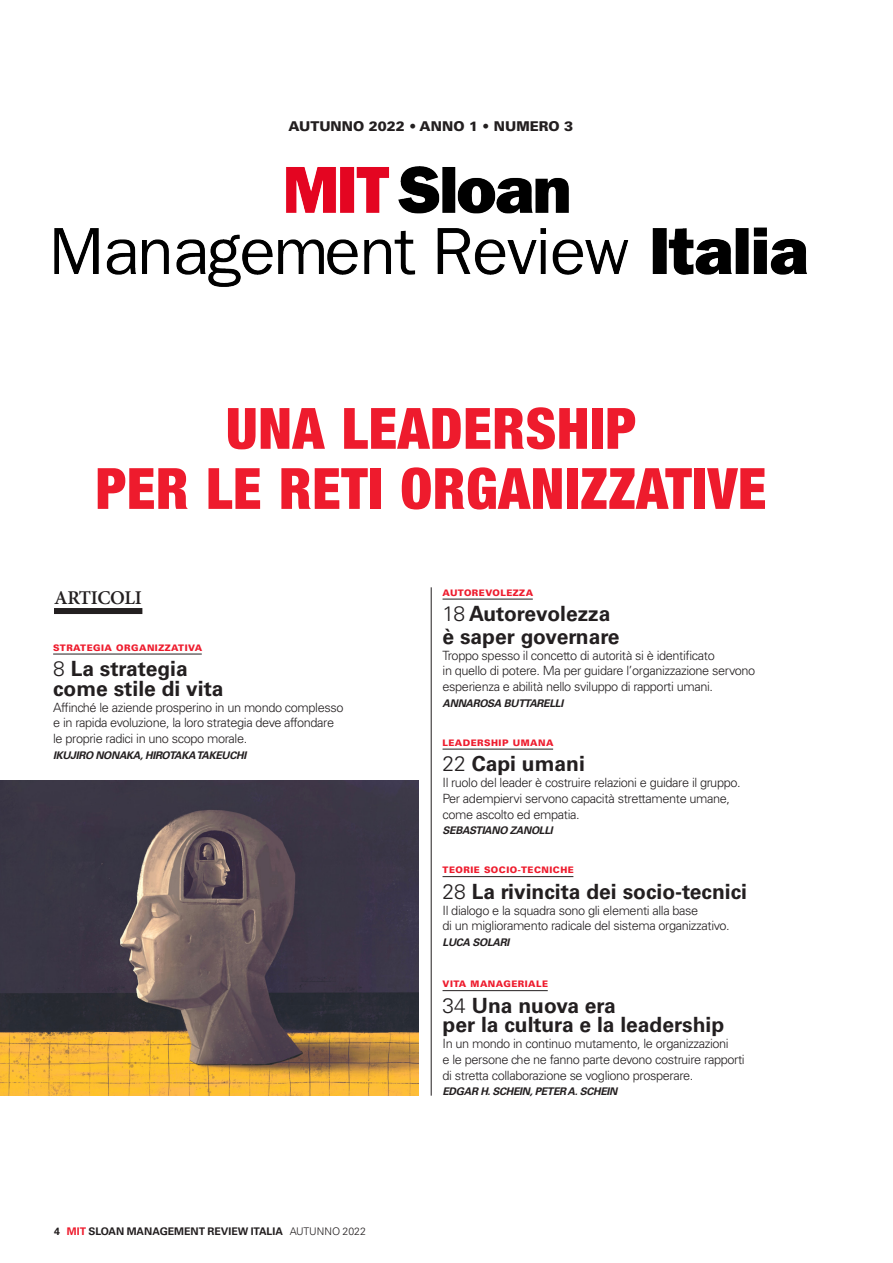
<style>
.page{position:relative;width:893px;height:1263px;background:#fff}
.page>*{position:absolute;margin:0;border:0;box-sizing:border-box;transform-origin:0 0}
.t1{font:900 condensed 57px/60.2px "Helvetica Neue";letter-spacing:.01em;color:#ee1b2d;text-align:center}
.t2{font:700 21px/19.5px "Univers LT Std";color:#231f20}
.TOC-Section_Head{font:600 19.5px "Minion Pro";letter-spacing:-.02em;color:#231f20}
.t3{font:900 13.5px "Univers LT Std";color:#231f20}
.t4{font:300 12.75px/15.8px "Univers LT Std";letter-spacing:-.03em;color:#231f20}
.t5{font:italic 700 10.5px "Univers LT Std";letter-spacing:-.03em;color:#231f20}
.t6{font:700 10.5px "Univers LT Std";color:#231f20}
.TOC-Eyebrow{font:900 9px "Univers LT Std";letter-spacing:.05em;color:#ee1b2d}
.s1{font-weight:300}
.s2{color:#ee1b2d}
</style>
<div class="page">
<img style="left:54px;top:166px;width:753px;height:121px">
<hr style="left:431px;top:587px;width:1px;height:509px;background:#231f20">
<img style="left:0;top:780px;width:419px;height:316px">
<div style="left:54px;top:608px;width:88px;height:6px;background:#231f20"></div>
<hr style="left:53px;top:654px;width:149px;height:1px;background:#231f20">
<hr style="left:443px;top:599px;width:90px;height:1px;background:#231f20">
<hr style="left:443px;top:749px;width:110px;height:1px;background:#231f20">
<hr style="left:443px;top:876px;width:130px;height:1px;background:#231f20">
<hr style="left:443px;top:990px;width:105px;height:1px;background:#231f20">
<p class="t3" style="left:289px;top:118px;width:286px">AUTUNNO 2022 • ANNO 1 • NUMERO 3</p>
<p class="t1" style="left:96px;top:395px;width:672px">UNA LEADERSHIP<br>PER LE RETI ORGANIZZATIVE</p>
<p class="TOC-Section_Head" style="left:54px;top:584px;width:89px">ARTICOLI</p>
<p class="TOC-Eyebrow" style="left:53px;top:642px;width:151px">STRATEGIA ORGANIZZATIVA</p>
<p class="t2" style="left:53px;top:659px;width:172px"><span class="s1">8</span> La strategia come stile di vita</p>
<p class="t4" style="left:53px;top:699px;width:292px">Affinché le aziende prosperino in un mondo complesso e in rapida evoluzione, la loro strategia deve affondare le proprie radici in uno scopo morale.</p>
<p class="t5" style="left:53px;top:749px;width:195px">IKUJIRO NONAKA, HIROTAKA TAKEUCHI</p>
<p class="t6" style="left:54px;top:1225px;width:313px">4 <span class="s2">MIT</span> SLOAN MANAGEMENT REVIEW ITALIA <span class="s1">AUTUNNO 2022</span></p>
<p class="TOC-Eyebrow" style="left:443px;top:587px;width:92px">AUTOREVOLEZZA</p>
<p class="t2" style="left:443px;top:604px;width:169px"><span class="s1">18</span> Autorevolezza</p>
<p class="t2" style="left:443px;top:627px;width:179px">è saper governare</p>
<p class="t4" style="left:443px;top:647px;width:314px">Troppo spesso il concetto di autorità si è identificato<br>in quello di potere. Ma per guidare l’organizzazione servono esperienza e abilità nello sviluppo di rapporti umani.</p>
<p class="t5" style="left:443px;top:697px;width:122px">ANNAROSA BUTTARELLI</p>
<p class="TOC-Eyebrow" style="left:443px;top:737px;width:113px">LEADERSHIP UMANA</p>
<p class="t2" style="left:443px;top:754px;width:144px"><span class="s1">22</span> Capi umani</p>
<p class="t4" style="left:443px;top:775px;width:300px">Il ruolo del leader è costruire relazioni e guidare il gruppo.<br>Per adempiervi servono capacità strettamente umane, come ascolto ed empatia.</p>
<p class="t5" style="left:443px;top:824px;width:112px">SEBASTIANO ZANOLLI</p>
<p class="TOC-Eyebrow" style="left:443px;top:864px;width:133px">TEORIE SOCIO-TECNICHE</p>
<p class="t2" style="left:443px;top:882px;width:306px"><span class="s1">28</span> La rivincita dei socio-tecnici</p>
<p class="t4" style="left:443px;top:902px;width:289px">Il dialogo e la squadra sono gli elementi alla base<br>di un miglioramento radicale del sistema organizzativo.</p>
<p class="t5" style="left:443px;top:936px;width:68px">LUCA SOLARI</p>
<p class="TOC-Eyebrow" style="left:443px;top:978px;width:107px">VITA MANAGERIALE</p>
<p class="t2" style="left:443px;top:996px;width:283px"><span class="s1">34</span> Una nuova era<br>per la cultura e la leadership</p>
<p class="t4" style="left:443px;top:1036px;width:304px">In un mondo in continuo mutamento, le organizzazioni<br>e le persone che ne fanno parte devono costruire rapporti di stretta collaborazione se vogliono prosperare.</p>
<p class="t5" style="left:443px;top:1085px;width:176px">EDGAR H. SCHEIN, PETER A. SCHEIN</p>
</div>
